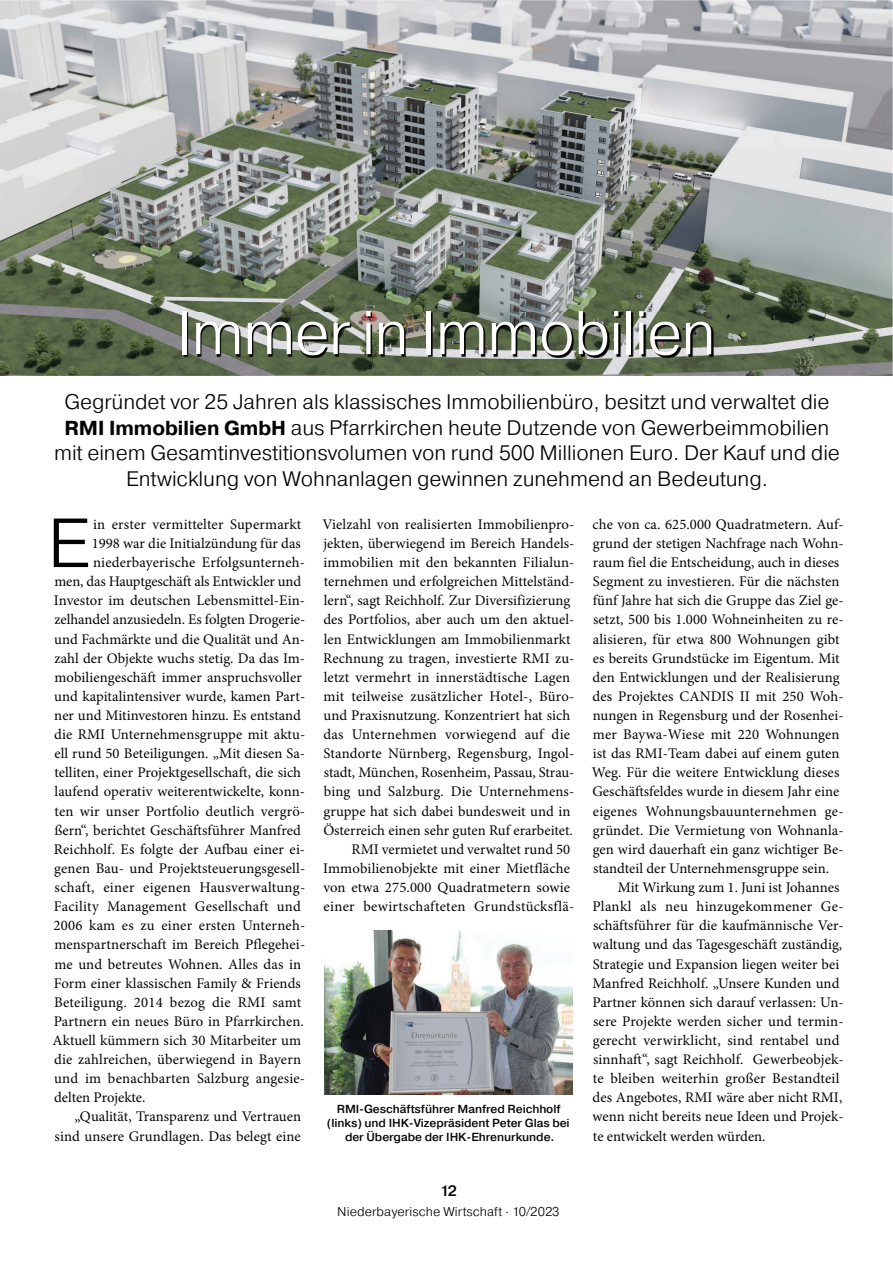
<style>
.page{position:relative;width:893px;height:1263px;background:#fff}
.page>*{position:absolute;margin:0;border:0;box-sizing:border-box;transform-origin:0 0}
.t1{font:300 69.3px "Pragmatica";color:#040503}
.t2{font:300 61.5px "Pragmatica";letter-spacing:-.02em;color:#fff}
.t3{font:300 21px/25.5px "Pragmatica";letter-spacing:-.005em;color:#040503;text-align:center}
.t4{font:500 15px "Pragmatica";color:#040503}
.t5{font:14.7px "Minion Pro";letter-spacing:.005em;color:#040503}
.t6{font:300 12.75px "Pragmatica";letter-spacing:.005em;color:#040503}
.t7{font:500 11.7px/14.2px "Pragmatica";letter-spacing:-.005em;color:#040503;text-align:center}
.s1{font-weight:700;font-size:20.25px}
.s2{font-size:7.5px}
.s3{font-weight:400;font-size:10.65px}
</style>
<div class="page">
<img style="left:0;top:0;width:893px;height:376px">
<img style="left:324px;top:930px;width:248px;height:165px">
<img style="left:184px;top:313px;width:529px;height:44px">
<h2 class="t2" style="left:177px;top:310px;width:541px">Immer in Immobilien</h2>
<p class="t3" style="left:54px;top:391px;width:787px">Gegründet vor 25 Jahren als klassisches Immobilienbüro, besitzt und verwaltet die <span class="s1">RMI Immobilien GmbH</span> aus Pfarrkirchen heute Dutzende von Gewerbeimmobilien mit einem Gesamtinvestitionsvolumen von rund 500 Millionen Euro. Der Kauf und die Entwicklung von Wohnanlagen gewinnen zunehmend an Bedeutung.</p>
<h1 class="t1" style="left:47px;top:517px;width:44px">E</h1>
<p class="t5" style="left:93px;top:518px;width:210px">in erster vermittelter Supermarkt</p>
<p class="t5" style="left:322px;top:518px;width:254px">Vielzahl von realisierten Immobilienpro-</p>
<p class="t5" style="left:323px;top:537px;width:252px">jekten, überwiegend im Bereich Handels-</p>
<p class="t5" style="left:323px;top:557px;width:252px">immobilien mit den bekannten Filialun-</p>
<p class="t5" style="left:324px;top:576px;width:252px">ternehmen und erfolgreichen Mittelständ-</p>
<p class="t5" style="left:324px;top:595px;width:248px">lern“, sagt Reichholf. Zur Diversifizierung</p>
<p class="t5" style="left:323px;top:614px;width:252px">des Portfolios, aber auch um den aktuel-</p>
<p class="t5" style="left:324px;top:633px;width:248px">len Entwicklungen am Immobilienmarkt</p>
<p class="t5" style="left:323px;top:652px;width:253px">Rechnung zu tragen, investierte RMI zu-</p>
<p class="t5" style="left:324px;top:671px;width:248px">letzt vermehrt in innerstädtische Lagen</p>
<p class="t5" style="left:324px;top:690px;width:252px">mit teilweise zusätzlicher Hotel-, Büro-</p>
<p class="t5" style="left:323px;top:709px;width:248px">und Praxisnutzung. Konzentriert hat sich</p>
<p class="t5" style="left:323px;top:729px;width:248px">das Unternehmen vorwiegend auf die</p>
<p class="t5" style="left:324px;top:748px;width:252px">Standorte Nürnberg, Regensburg, Ingol-</p>
<p class="t5" style="left:324px;top:767px;width:252px">stadt, München, Rosenheim, Passau, Strau-</p>
<p class="t5" style="left:324px;top:786px;width:252px">bing und Salzburg. Die Unternehmens-</p>
<p class="t5" style="left:323px;top:805px;width:248px">gruppe hat sich dabei bundesweit und in</p>
<p class="t5" style="left:323px;top:824px;width:251px">Österreich einen sehr guten Ruf erarbeitet.</p>
<p class="t5" style="left:352px;top:843px;width:220px">RMI vermietet und verwaltet rund 50</p>
<p class="t5" style="left:323px;top:862px;width:248px">Immobilienobjekte mit einer Mietfläche</p>
<p class="t5" style="left:323px;top:882px;width:248px">von etwa 275.000 Quadratmetern sowie</p>
<p class="t5" style="left:324px;top:901px;width:252px">einer bewirtschafteten Grundstücksflä-</p>
<p class="t5" style="left:593px;top:518px;width:252px">che von ca. 625.000 Quadratmetern. Auf-</p>
<p class="t5" style="left:593px;top:537px;width:252px">grund der stetigen Nachfrage nach Wohn-</p>
<p class="t5" style="left:593px;top:557px;width:248px">raum fiel die Entscheidung, auch in dieses</p>
<p class="t5" style="left:593px;top:576px;width:248px">Segment zu investieren. Für die nächsten</p>
<p class="t5" style="left:593px;top:595px;width:252px">fünf Jahre hat sich die Gruppe das Ziel ge-</p>
<p class="t5" style="left:593px;top:614px;width:252px">setzt, 500 bis 1.000 Wohneinheiten zu re-</p>
<p class="t5" style="left:593px;top:633px;width:248px">alisieren, für etwa 800 Wohnungen gibt</p>
<p class="t5" style="left:593px;top:652px;width:248px">es bereits Grundstücke im Eigentum. Mit</p>
<p class="t5" style="left:593px;top:671px;width:248px">den Entwicklungen und der Realisierung</p>
<p class="t5" style="left:593px;top:690px;width:252px">des Projektes CANDIS II mit 250 Woh-</p>
<p class="t5" style="left:593px;top:710px;width:252px">nungen in Regensburg und der Rosenhei-</p>
<p class="t5" style="left:593px;top:729px;width:248px">mer Baywa-Wiese mit 220 Wohnungen</p>
<p class="t5" style="left:593px;top:748px;width:248px">ist das RMI-Team dabei auf einem guten</p>
<p class="t5" style="left:592px;top:767px;width:249px">Weg. Für die weitere Entwicklung dieses</p>
<p class="t5" style="left:592px;top:786px;width:248px">Geschäftsfeldes wurde in diesem Jahr eine</p>
<p class="t5" style="left:593px;top:805px;width:252px">eigenes Wohnungsbauunternehmen ge-</p>
<p class="t5" style="left:593px;top:824px;width:252px">gründet. Die Vermietung von Wohnanla-</p>
<p class="t5" style="left:593px;top:843px;width:252px">gen wird dauerhaft ein ganz wichtiger Be-</p>
<p class="t5" style="left:593px;top:862px;width:238px">standteil der Unternehmensgruppe sein.</p>
<p class="t5" style="left:618px;top:882px;width:223px">Mit Wirkung zum 1. Juni ist Johannes</p>
<p class="t5" style="left:592px;top:901px;width:253px">Plankl als neu hinzugekommener Ge-</p>
<p class="t5" style="left:593px;top:920px;width:252px">schäftsführer für die kaufmännische Ver-</p>
<p class="t5" style="left:593px;top:939px;width:251px">waltung und das Tagesgeschäft zuständig,</p>
<p class="t5" style="left:593px;top:958px;width:248px">Strategie und Expansion liegen weiter bei</p>
<p class="t5" style="left:592px;top:977px;width:249px">Manfred Reichholf. „Unsere Kunden und</p>
<p class="t5" style="left:592px;top:996px;width:253px">Partner können sich darauf verlassen: Un-</p>
<p class="t5" style="left:593px;top:1015px;width:252px">sere Projekte werden sicher und termin-</p>
<p class="t5" style="left:593px;top:1034px;width:248px">gerecht verwirklicht, sind rentabel und</p>
<p class="t5" style="left:593px;top:1054px;width:252px">sinnhaft“, sagt Reichholf. Gewerbeobjek-</p>
<p class="t5" style="left:593px;top:1073px;width:248px">te bleiben weiterhin großer Bestandteil</p>
<p class="t5" style="left:593px;top:1092px;width:251px">des Angebotes, RMI wäre aber nicht RMI,</p>
<p class="t5" style="left:593px;top:1111px;width:253px">wenn nicht bereits neue Ideen und Projek-</p>
<p class="t5" style="left:593px;top:1130px;width:174px">te entwickelt werden würden.</p>
<p class="t5" style="left:92px;top:537px;width:211px">1998 war die Initialzündung für das</p>
<p class="t5" style="left:93px;top:557px;width:214px">niederbayerische Erfolgsunterneh-</p>
<p class="t5" style="left:54px;top:576px;width:248px">men, das Hauptgeschäft als Entwickler und</p>
<p class="t5" style="left:54px;top:595px;width:253px">Investor im deutschen Lebensmittel-Ein-</p>
<p class="t5" style="left:54px;top:614px;width:252px">zelhandel anzusiedeln. Es folgten Drogerie-</p>
<p class="t5" style="left:54px;top:633px;width:252px">und Fachmärkte und die Qualität und An-</p>
<p class="t5" style="left:54px;top:652px;width:252px">zahl der Objekte wuchs stetig. Da das Im-</p>
<p class="t5" style="left:54px;top:671px;width:249px">mobiliengeschäft immer anspruchsvoller</p>
<p class="t5" style="left:54px;top:690px;width:252px">und kapitalintensiver wurde, kamen Part-</p>
<p class="t5" style="left:54px;top:709px;width:248px">ner und Mitinvestoren hinzu. Es entstand</p>
<p class="t5" style="left:54px;top:729px;width:253px">die RMI Unternehmensgruppe mit aktu-</p>
<p class="t5" style="left:54px;top:748px;width:252px">ell rund 50 Beteiligungen. „Mit diesen Sa-</p>
<p class="t5" style="left:54px;top:767px;width:248px">telliten, einer Projektgesellschaft, die sich</p>
<p class="t5" style="left:55px;top:786px;width:252px">laufend operativ weiterentwickelte, konn-</p>
<p class="t5" style="left:54px;top:805px;width:252px">ten wir unser Portfolio deutlich vergrö-</p>
<p class="t5" style="left:54px;top:824px;width:248px">ßern“, berichtet Geschäftsführer Manfred</p>
<p class="t5" style="left:54px;top:843px;width:253px">Reichholf. Es folgte der Aufbau einer ei-</p>
<p class="t5" style="left:54px;top:862px;width:252px">genen Bau- und Projektsteuerungsgesell-</p>
<p class="t5" style="left:55px;top:882px;width:252px">schaft, einer eigenen Hausverwaltung-</p>
<p class="t5" style="left:54px;top:901px;width:249px">Facility Management Gesellschaft und</p>
<p class="t5" style="left:54px;top:920px;width:253px">2006 kam es zu einer ersten Unterneh-</p>
<p class="t5" style="left:54px;top:939px;width:252px">menspartnerschaft im Bereich Pflegehei-</p>
<p class="t5" style="left:54px;top:958px;width:248px">me und betreutes Wohnen. Alles das in</p>
<p class="t5" style="left:54px;top:977px;width:248px">Form einer klassischen Family &amp; Friends</p>
<p class="t5" style="left:54px;top:996px;width:249px">Beteiligung. 2014 bezog die RMI samt</p>
<p class="t5" style="left:54px;top:1015px;width:251px">Partnern ein neues Büro in Pfarrkirchen.</p>
<p class="t5" style="left:53px;top:1034px;width:250px">Aktuell kümmern sich 30 Mitarbeiter um</p>
<p class="t5" style="left:54px;top:1054px;width:248px">die zahlreichen, überwiegend in Bayern</p>
<p class="t5" style="left:54px;top:1073px;width:252px">und im benachbarten Salzburg angesie-</p>
<p class="t5" style="left:54px;top:1092px;width:93px">delten Projekte.</p>
<p class="t5" style="left:75px;top:1111px;width:228px">„Qualität, Transparenz und Vertrauen</p>
<p class="t5" style="left:55px;top:1130px;width:248px">sind unsere Grundlagen. Das belegt eine</p>
<p class="t7" style="left:327px;top:1102px;width:244px">RMI-Geschäftsführer Manfred Reichholf (links) und IHK-Vizepräsident Peter Glas bei der Übergabe der IHK-Ehrenurkunde.</p>
<p class="t4" style="left:440px;top:1181px;width:18px">12</p>
<p class="t6" style="left:337px;top:1207px;width:224px">Niederbayerische Wirtschaft <span class="s2">•</span> 10<span class="s3">/</span>2023</p>
</div>
